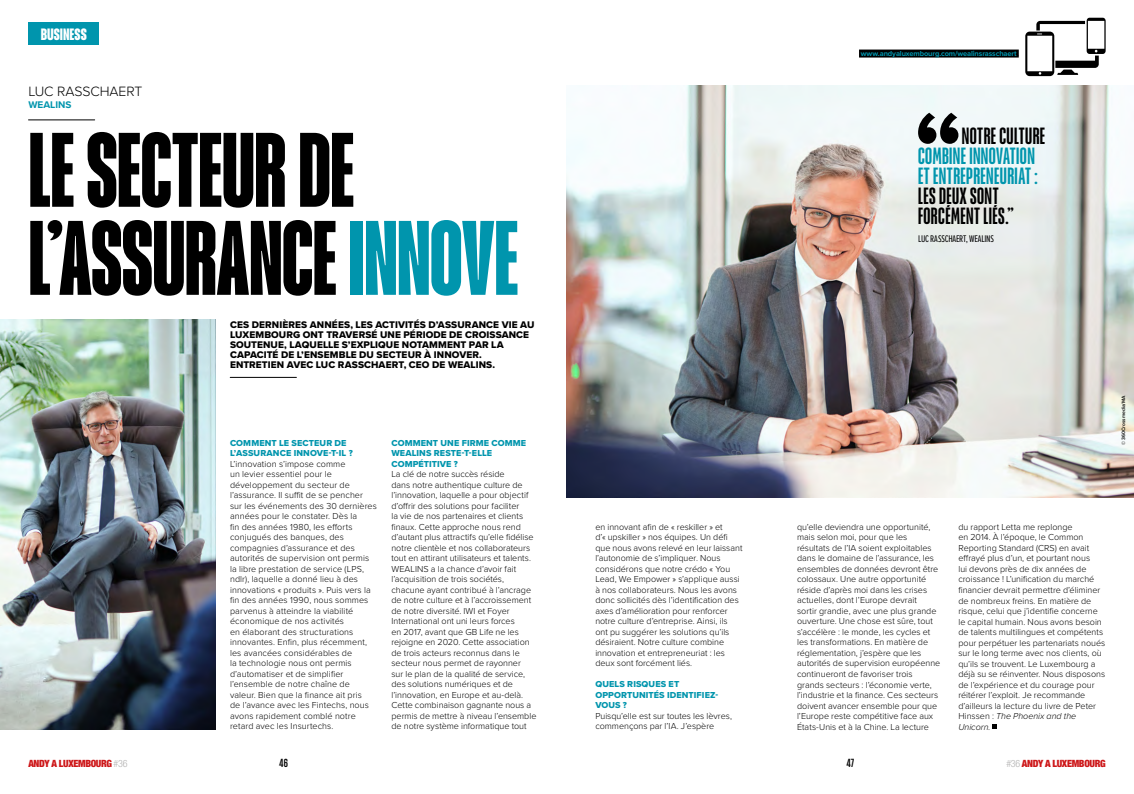
<style>
.page{position:relative;width:1134px;height:794px;background:#fff}
.page>*{position:absolute;margin:0;border:0;box-sizing:border-box;transform-origin:0 0}
.t1{font:700 condensed 90px/88px "Placard Next";letter-spacing:-.005em;color:#000}
.t2{font:500 condensed 20px/20px "Placard Next";letter-spacing:.025em;color:#000}
.t3{font:500 condensed 20px/20px "Placard Next";letter-spacing:.025em;color:#0095ad}
.t4{font:300 14px "Proxima Nova";letter-spacing:-.01em;color:#000}
.t5{font:700 14px "Placard Next";color:#fff}
.t6{font:10px/10px "Proxima Nova Extrabld";letter-spacing:.01em;color:#000}
.t7{font:900 condensed 10px "Helvetica Neue LT Std";letter-spacing:-.035em;color:#cd1719}
.t8{font:10px "Proxima Nova Ex Cn";letter-spacing:-.02em;color:#000}
.t9{font:700 10px "Proxima Nova";color:#0095ad}
.t10{font:10px "Placard Next";color:#000}
.t11{font:300 9px/10.5px "Proxima Nova";color:#000}
.t12{font:9px/10.5px "Proxima Nova Extrabld";letter-spacing:.015em;color:#0095ad}
.t13{font:700 7.5px "Proxima Nova";letter-spacing:-.015em;color:#0095ad}
.t14{font:600 5px "Proxima Nova";letter-spacing:.005em;color:#000}
.s1{color:#0095ad}
.s2{color:#000}
.s3{font-style:italic}
.s4{font-weight:300;color:#b3b2b2}
</style>
<div class="page">
<img style="left:0;top:320px;width:216px;height:409px">
<img style="left:567px;top:85px;width:567px;height:412px">
<hr style="left:28px;top:120px;width:67px;height:1px;background:#000">
<hr style="left:230px;top:377px;width:66px;height:1px;background:#000">
<div style="left:28px;top:23px;width:71px;height:22px;background:#0095ad"></div>
<svg style="left:992px;top:724px;width:5px;height:5px"></svg>
<div style="left:859px;top:50px;width:160px;height:8px;background:#000"></div>
<svg style="left:1025px;top:18px;width:81px;height:58px"></svg>
<svg style="left:918px;top:113px;width:40px;height:31px"></svg>
<h3 class="t5" style="left:41px;top:25px;width:47px">BUSINESS</h3>
<h3 class="t4" style="left:28px;top:81px;width:115px">LUC RASSCHAERT</h3>
<p class="t9" style="left:28px;top:97px;width:45px">WEALINS</p>
<h1 class="t1" style="left:28px;top:126px;width:492px">LE SECTEUR DE<br>L’ASSURANCE <span class="s1">INNOVE</span></h1>
<p class="t6" style="left:230px;top:319px;width:306px">CES DERNIÈRES ANNÉES, LES ACTIVITÉS D’ASSURANCE VIE AU LUXEMBOURG ONT TRAVERSÉ UNE PÉRIODE DE CROISSANCE SOUTENUE, LAQUELLE S’EXPLIQUE NOTAMMENT PAR LA CAPACITÉ DE L’ENSEMBLE DU SECTEUR À INNOVER.<br>ENTRETIEN AVEC LUC RASSCHAERT, CEO DE WEALINS.</p>
<p class="t12" style="left:230px;top:437px;width:124px">COMMENT LE SECTEUR DE<br>L’ASSURANCE INNOVE-T-IL ?</p>
<p class="t11" style="left:230px;top:458px;width:148px">L’innovation s’impose comme<br>un levier essentiel pour le développement du secteur de l’assurance. Il suffit de se pencher sur les événements des 30 dernières années pour le constater. Dès la<br>fin des années 1980, les efforts conjugués des banques, des compagnies d’assurance et des autorités de supervision ont permis la libre prestation de service (LPS, ndlr), laquelle a donné lieu à des innovations « produits ». Puis vers la fin des années 1990, nous sommes parvenus à atteindre la viabilité économique de nos activités<br>en élaborant des structurations innovantes. Enfin, plus récemment, les avancées considérables de<br>la technologie nous ont permis d’automatiser et de simplifier l’ensemble de notre chaîne de valeur. Bien que la finance ait pris<br>de l’avance avec les Fintechs, nous avons rapidement comblé notre retard avec les Insurtechs.</p>
<p class="t12" style="left:391px;top:437px;width:136px">COMMENT UNE FIRME COMME<br>WEALINS RESTE-T-ELLE<br>COMPÉTITIVE ?</p>
<p class="t11" style="left:391px;top:468px;width:147px">La clé de notre succès réside<br>dans notre authentique culture de l’innovation, laquelle a pour objectif d’offrir des solutions pour faciliter<br>la vie de nos partenaires et clients finaux. Cette approche nous rend d’autant plus attractifs qu’elle fidélise notre clientèle et nos collaborateurs tout en attirant utilisateurs et talents.<br>WEALINS a la chance d’avoir fait l’acquisition de trois sociétés, chacune ayant contribué à l’ancrage de notre culture et à l’accroissement de notre diversité. IWI et Foyer International ont uni leurs forces<br>en 2017, avant que GB Life ne les rejoigne en 2020. Cette association de trois acteurs reconnus dans le secteur nous permet de rayonner<br>sur le plan de la qualité de service, des solutions numériques et de l’innovation, en Europe et au-delà.<br>Cette combinaison gagnante nous a permis de mettre à niveau l’ensemble de notre système informatique tout</p>
<p class="t13" style="left:861px;top:47px;width:160px">www.andyaluxembourg.com/wealinsrasschaert<span class="s2">.</span></p>
<h2 class="t2" style="left:962px;top:126px;width:85px">NOTRE CULTURE</h2>
<h2 class="t3" style="left:918px;top:146px;width:121px">COMBINE INNOVATION<br>ET ENTREPRENEURIAT :</h2>
<h2 class="t2" style="left:918px;top:186px;width:97px">LESDEUX SONT<br>FORCÉMENT LIÉS.”</h2>
<p class="t8" style="left:918px;top:231px;width:77px">LUC RASSCHAERT, WEALINS</p>
<p class="t11" style="left:595px;top:521px;width:149px">en innovant afin de « reskiller » et<br>d’« upskiller » nos équipes. Un défi que nous avons relevé en leur laissant l’autonomie de s’impliquer. Nous considérons que notre crédo « You Lead, We Empower » s’applique aussi à nos collaborateurs. Nous les avons donc sollicités dès l’identification des axes d’amélioration pour renforcer notre culture d’entreprise. Ainsi, ils ont pu suggérer les solutions qu’ils désiraient. Notre culture combine innovation et entrepreneuriat : les deux sont forcément liés.</p>
<p class="t12" style="left:595px;top:679px;width:124px">QUELS RISQUES ET<br>OPPORTUNITÉS IDENTIFIEZ-<br>VOUS ?</p>
<p class="t11" style="left:595px;top:710px;width:138px">Puisqu’elle est sur toutes les lèvres, commençons par l’IA. J’espère</p>
<p class="t11" style="left:797px;top:521px;width:145px">qu’elle deviendra une opportunité, mais selon moi, pour que les résultats de l’IA soient exploitables dans le domaine de l’assurance, les ensembles de données devront être colossaux. Une autre opportunité réside d’après moi dans les crises actuelles, dont l’Europe devrait<br>sortir grandie, avec une plus grande ouverture. Une chose est sûre, tout s’accélère : le monde, les cycles et les transformations. En matière de réglementation, j’espère que les autorités de supervision européenne continueront de favoriser trois grands secteurs : l’économie verte, l’industrie et la finance. Ces secteurs doivent avancer ensemble pour que l’Europe reste compétitive face aux États-Unis et à la Chine. La lecture</p>
<p class="t11" style="left:958px;top:521px;width:148px">du rapport Letta me replonge<br>en 2014. À l’époque, le Common Reporting Standard (CRS) en avait effrayé plus d’un, et pourtant nous<br>lui devons près de dix années de croissance ! L’unification du marché financier devrait permettre d’éliminer de nombreux freins. En matière de risque, celui que j’identifie concerne le capital humain. Nous avons besoin de talents multilingues et compétents pour perpétuer les partenariats noués sur le long terme avec nos clients, où qu’ils se trouvent. Le Luxembourg a déjà su se réinventer. Nous disposons de l’expérience et du courage pour réitérer l’exploit. Je recommande d’ailleurs la lecture du livre de Peter Hinssen : <span class="s3">The Phoenix and the Unicorn</span>.</p>
<p class="t7" style="left:28px;top:757px;width:101px">ANDY A LUXEMBOURG <span class="s4">#36</span></p>
<p class="t10" style="left:279px;top:757px;width:10px">46</p>
<p class="t10" style="left:847px;top:757px;width:9px">47</p>
<p class="t7" style="left:1006px;top:757px;width:101px"><span class="s4">#36</span> ANDY A LUXEMBOURG</p>
<p class="t14" style="left:1120px;top:445px;width:51px;rotate:-90deg">© 360Crossmedia/MA</p>
</div>
